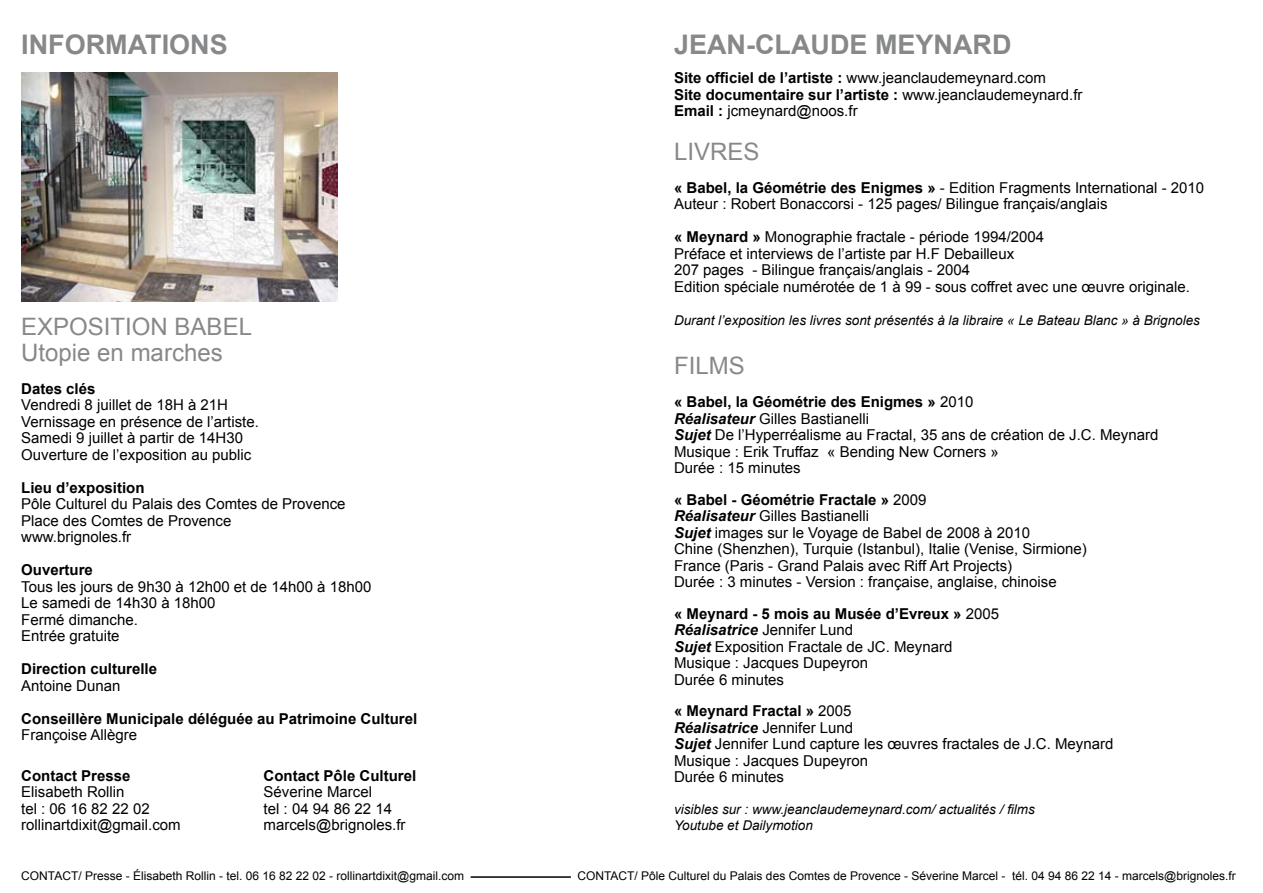
<style>
.page{position:relative;width:1263px;height:893px;background:#fff}
.page>*{position:absolute;margin:0;border:0;box-sizing:border-box;transform-origin:0 0}
.t1{font:700 27px "Arial";color:#87888a}
.t2{font:24px/25.5px "Arial";color:#87888a}
.t3{font:15px/16.5px "Arial";color:#000}
.t4{font:700 15px "Arial";color:#000}
.t5{font:italic 13.5px/16.5px "Arial";color:#000}
.t6{font:12px "Arial";color:#000}
.s1{font-weight:700}
.s2{font-weight:700;font-style:italic}
</style>
<div class="page">
<img style="left:21px;top:72px;width:316px;height:230px">
<hr style="left:471px;top:876px;width:100px;height:2px;background:#000">
<h1 class="t1" style="left:21px;top:26px;width:208px">INFORMATIONS</h1>
<h1 class="t1" style="left:674px;top:26px;width:336px">JEAN-CLAUDE MEYNARD</h1>
<h2 class="t2" style="left:21px;top:314px;width:203px">EXPOSITION Babel<br>Utopie en marches</h2>
<p class="t4" style="left:21px;top:379px;width:76px">Dates clés</p>
<p class="t3" style="left:21px;top:397px;width:239px">Vendredi 8 juillet de 18H à 21H Vernissage en présence de l’artiste.<br>Samedi 9 juillet à partir de 14H30<br>Ouverture de l’exposition au public</p>
<p class="t4" style="left:21px;top:478px;width:125px">Lieu d’exposition</p>
<p class="t3" style="left:21px;top:496px;width:326px">Pôle Culturel du Palais des Comtes de Provence<br>Place des Comtes de Provence<br>www.brignoles.fr</p>
<p class="t4" style="left:21px;top:560px;width:73px">Ouverture</p>
<p class="t3" style="left:21px;top:578px;width:352px">Tous les jours de 9h30 à 12h00 et de 14h00 à 18h00<br>Le samedi de 14h30 à 18h00<br>Fermé dimanche.<br>Entrée gratuite</p>
<p class="t4" style="left:21px;top:659px;width:137px">Direction culturelle</p>
<p class="t3" style="left:21px;top:677px;width:101px">Antoine Dunan</p>
<p class="t4" style="left:21px;top:709px;width:397px">Conseillère Municipale déléguée au Patrimoine Culturel</p>
<p class="t3" style="left:21px;top:727px;width:117px">Françoise Allègre</p>
<p class="t4" style="left:21px;top:765px;width:111px">Contact Presse</p>
<p class="t3" style="left:21px;top:784px;width:161px">Elisabeth Rollin<br>tel : 06 16 82 22 02 rollinartdixit@gmail.com</p>
<p class="t4" style="left:264px;top:765px;width:154px">Contact Pôle Culturel</p>
<p class="t3" style="left:264px;top:784px;width:143px">Séverine Marcel<br>tel : 04 94 86 22 14 marcels@brignoles.fr</p>
<p class="t3" style="left:674px;top:70px;width:410px"><span class="s1">Site officiel de l’artiste :</span> www.jeanclaudemeynard.com<br><span class="s1">Site documentaire sur l’artiste :</span> www.jeanclaudemeynard.fr<br><span class="s1">Email :</span> jcmeynard@noos.fr</p>
<h2 class="t2" style="left:674px;top:139px;width:87px">LIVRES</h2>
<p class="t3" style="left:674px;top:179px;width:532px"><span class="s1">« Babel, la Géométrie des Enigmes »</span> - Edition Fragments International - 2010<br>Auteur : Robert Bonaccorsi - 125 pages/ Bilingue français/anglais</p>
<p class="t3" style="left:674px;top:229px;width:517px"><span class="s1">« Meynard »</span> Monographie fractale - période 1994/2004<br>Préface et interviews de l’artiste par H.F Debailleux<br>207 pages - Bilingue français/anglais - 2004<br>Edition spéciale numérotée de 1 à 99 - sous coffret avec une œuvre originale.</p>
<p class="t5" style="left:674px;top:312px;width:527px">Durant l’exposition les livres sont présentés à la libraire « Le Bateau Blanc » à Brignoles</p>
<h2 class="t2" style="left:674px;top:353px;width:72px">FILMS</h2>
<p class="t3" style="left:674px;top:394px;width:486px"><span class="s1">« Babel, la Géométrie des Enigmes »</span> 2010<br><span class="s2">Réalisateur</span> Gilles Bastianelli<br><span class="s2">Sujet</span> De l’Hyperréalisme au Fractal, 35 ans de création de J.C. Meynard Musique : Erik Truffaz « Bending New Corners »<br>Durée : 15 minutes</p>
<p class="t3" style="left:674px;top:491px;width:414px"><span class="s1">« Babel - Géométrie Fractale »</span> 2009<br><span class="s2">Réalisateur</span> Gilles Bastianelli<br><span class="s2">Sujet</span> images sur le Voyage de Babel de 2008 à 2010<br>Chine (Shenzhen), Turquie (Istanbul), Italie (Venise, Sirmione)<br>France (Paris - Grand Palais avec Riff Art Projects)<br>Durée : 3 minutes - Version : française, anglaise, chinoise</p>
<p class="t3" style="left:674px;top:605px;width:327px"><span class="s1">« Meynard - 5 mois au Musée d’Evreux »</span> 2005<br><span class="s2">Réalisatrice</span> Jennifer Lund<br><span class="s2">Sujet</span> Exposition Fractale de JC. Meynard<br>Musique : Jacques Dupeyron<br>Durée 6 minutes</p>
<p class="t3" style="left:674px;top:703px;width:441px"><span class="s1">« Meynard Fractal »</span> 2005<br><span class="s2">Réalisatrice</span> Jennifer Lund<br><span class="s2">Sujet</span> Jennifer Lund capture les œuvres fractales de J.C. Meynard<br>Musique : Jacques Dupeyron<br>Durée 6 minutes</p>
<p class="t5" style="left:674px;top:801px;width:362px">visibles sur : www.jeanclaudemeynard.com/ actualités / films<br>Youtube et Dailymotion</p>
<p class="t6" style="left:21px;top:868px;width:444px">CONTACT/ Presse - Élisabeth Rollin - tel. 06 16 82 22 02 - rollinartdixit@gmail.com</p>
<p class="t6" style="left:577px;top:868px;width:660px">CONTACT/ Pôle Culturel du Palais des Comtes de Provence - Séverine Marcel - tél. 04 94 86 22 14 - marcels@brignoles.fr</p>
</div>
